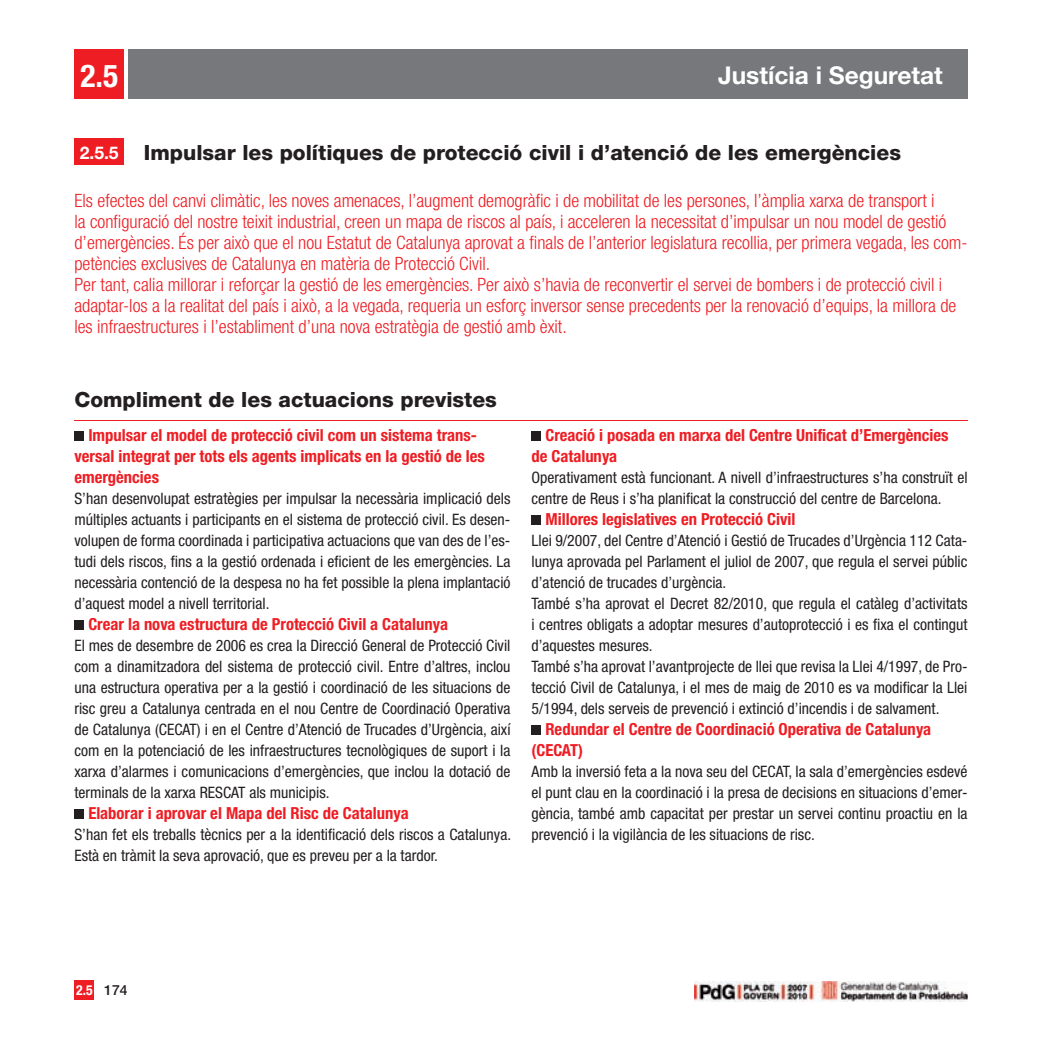
<style>
.page{position:relative;width:1042px;height:1042px;background:#fff}
.page>*{position:absolute;margin:0;border:0;box-sizing:border-box;transform-origin:0 0}
.t1{font:700 condensed 31.5px "Helvetica Neue";color:#fff}
.t2{font:700 24.5px "Helvetica Neue";color:#fff}
.t3{font:800 21px "Helvetica Neue";color:#231f20}
.t4{font:300 condensed 18.38px/21px "Helvetica Neue";color:#ee1d23}
.t5{font:700 17.5px "Helvetica Neue";color:#fff}
.t6{font:700 condensed 16.62px/21px "Helvetica Neue";color:#ee1d23}
.t7{font:condensed 15.75px/21px "Helvetica Neue";color:#231f20;text-align:justify}
.t8{font:500 14px "Helvetica Neue";color:#231f20}
.t9{font:700 condensed 13.83px "Helvetica Neue";color:#fff}
</style>
<div class="page">
<div style="left:74px;top:50px;width:50px;height:49px;background:#ee1d23"></div>
<div style="left:74px;top:980px;width:20px;height:19px;background:#ee1d23"></div>
<div style="left:128px;top:50px;width:839px;height:49px;background:#76787b"></div>
<img style="left:695px;top:981px;width:272px;height:20px">
<div style="left:74px;top:431px;width:10px;height:10px;background:#231f20"></div>
<div style="left:74px;top:620px;width:10px;height:10px;background:#231f20"></div>
<div style="left:74px;top:809px;width:10px;height:10px;background:#231f20"></div>
<div style="left:531px;top:431px;width:10px;height:10px;background:#231f20"></div>
<div style="left:531px;top:515px;width:10px;height:10px;background:#231f20"></div>
<div style="left:531px;top:725px;width:10px;height:10px;background:#231f20"></div>
<div style="left:74px;top:139px;width:50px;height:26px;background:#ee1d23"></div>
<hr style="left:74px;top:420px;width:893px;height:1px;background:#ee1d23">
<h1 class="t1" style="left:80px;top:56px;width:39px">2.5</h1>
<h2 class="t2" style="left:718px;top:60px;width:226px">Justícia i Seguretat</h2>
<h3 class="t3" style="left:144px;top:140px;width:758px">Impulsar les polítiques de protecció civil i d’atenció de les emergències</h3>
<p class="t4" style="left:74px;top:190px;width:895px">Els efectes del canvi climàtic, les noves amenaces, l’augment demogràfic i de mobilitat de les persones, l’àmplia xarxa de transport i<br>la configuració del nostre teixit industrial, creen un mapa de riscos al país, i acceleren la necessitat d’impulsar un nou model de gestió d’emergències. És per això que el nou Estatut de Catalunya aprovat a finals de l’anterior legislatura recollia, per primera vegada, les com&shy;petències exclusives de Catalunya en matèria de Protecció Civil.<br>Per tant, calia millorar i reforçar la gestió de les emergències. Per això s’havia de reconvertir el servei de bombers i de protecció civil i adaptar-los a la realitat del país i això, a la vegada, requeria un esforç inversor sense precedents per la renovació d’equips, la millora de les infraestructures i l’establiment d’una nova estratègia de gestió amb èxit.</p>
<p class="t5" style="left:80px;top:142px;width:40px">2.5.5</p>
<h3 class="t3" style="left:74px;top:387px;width:424px">Compliment de les actuacions previstes</h3>
<p class="t6" style="left:74px;top:424px;width:412px;text-indent:14px">Impulsar el model de protecció civil com un sistema trans&shy;versal integrat per tots els agents implicats en la gestió de les emergències</p>
<p class="t7" style="left:74px;top:488px;width:438px">S’han desenvolupat estratègies per impulsar la necessària implicació dels múltiples actuants i participants en el sistema de protecció civil. Es desen&shy;volupen de forma coordinada i participativa actuacions que van des de l’es&shy;tudi dels riscos, fins a la gestió ordenada i eficient de les emergències. La necessària contenció de la despesa no ha fet possible la plena implantació d’aquest model a nivell territorial.</p>
<p class="t6" style="left:88px;top:613px;width:361px">Crear la nova estructura de Protecció Civil a Catalunya</p>
<p class="t7" style="left:74px;top:635px;width:438px">El mes de desembre de 2006 es crea la Direcció General de Protecció Civil com a dinamitzadora del sistema de protecció civil. Entre d’altres, inclou una estructura operativa per a la gestió i coordinació de les situacions de risc greu a Catalunya centrada en el nou Centre de Coordinació Operativa de Catalunya (CECAT) i en el Centre d’Atenció de Trucades d’Urgència, així com en la potenciació de les infraestructures tecnològiques de suport i la xarxa d’alarmes i comunicacions d’emergències, que inclou la dotació de terminals de la xarxa RESCAT als municipis.</p>
<p class="t6" style="left:88px;top:802px;width:322px">Elaborar i aprovar el Mapa del Risc de Catalunya</p>
<p class="t7" style="left:74px;top:824px;width:438px">S’han fet els treballs tècnics per a la identificació dels riscos a Catalunya.<br>Està en tràmit la seva aprovació, que es preveu per a la tardor.</p>
<p class="t6" style="left:531px;top:424px;width:418px;text-indent:14px">Creació i posada en marxa del Centre Unificat d’Emergències de Catalunya</p>
<p class="t7" style="left:531px;top:467px;width:437px">Operativament està funcionant. A nivell d’infraestructures s’ha construït el centre de Reus i s’ha planificat la construcció del centre de Barcelona.</p>
<p class="t6" style="left:545px;top:508px;width:251px">Millores legislatives en Protecció Civil</p>
<p class="t7" style="left:531px;top:530px;width:438px;text-align:left">Llei 9/2007, del Centre d’Atenció i Gestió de Trucades d’Urgència 112 Cata&shy;lunya aprovada pel Parlament el juliol de 2007, que regula el servei públic d’atenció de trucades d’urgència.<br>També s’ha aprovat el Decret 82/2010, que regula el catàleg d’activitats i centres obligats a adoptar mesures d’autoprotecció i es fixa el contingut d’aquestes mesures.<br>També s’ha aprovat l’avantprojecte de llei que revisa la Llei 4/1997, de Pro&shy;tecció Civil de Catalunya, i el mes de maig de 2010 es va modificar la Llei 5/1994, dels serveis de prevenció i extinció d’incendis i de salvament.</p>
<p class="t6" style="left:531px;top:718px;width:401px;text-indent:14px">Redundar el Centre de Coordinació Operativa de Catalunya (CECAT)</p>
<p class="t7" style="left:531px;top:761px;width:438px">Amb la inversió feta a la nova seu del CECAT, la sala d’emergències esdevé el punt clau en la coordinació i la presa de decisions en situacions d’emer&shy;gència, també amb capacitat per prestar un servei continu proactiu en la prevenció i la vigilància de les situacions de risc.</p>
<p class="t9" style="left:76px;top:982px;width:18px">2.5</p>
<p class="t8" style="left:104px;top:982px;width:25px">174</p>
</div>
